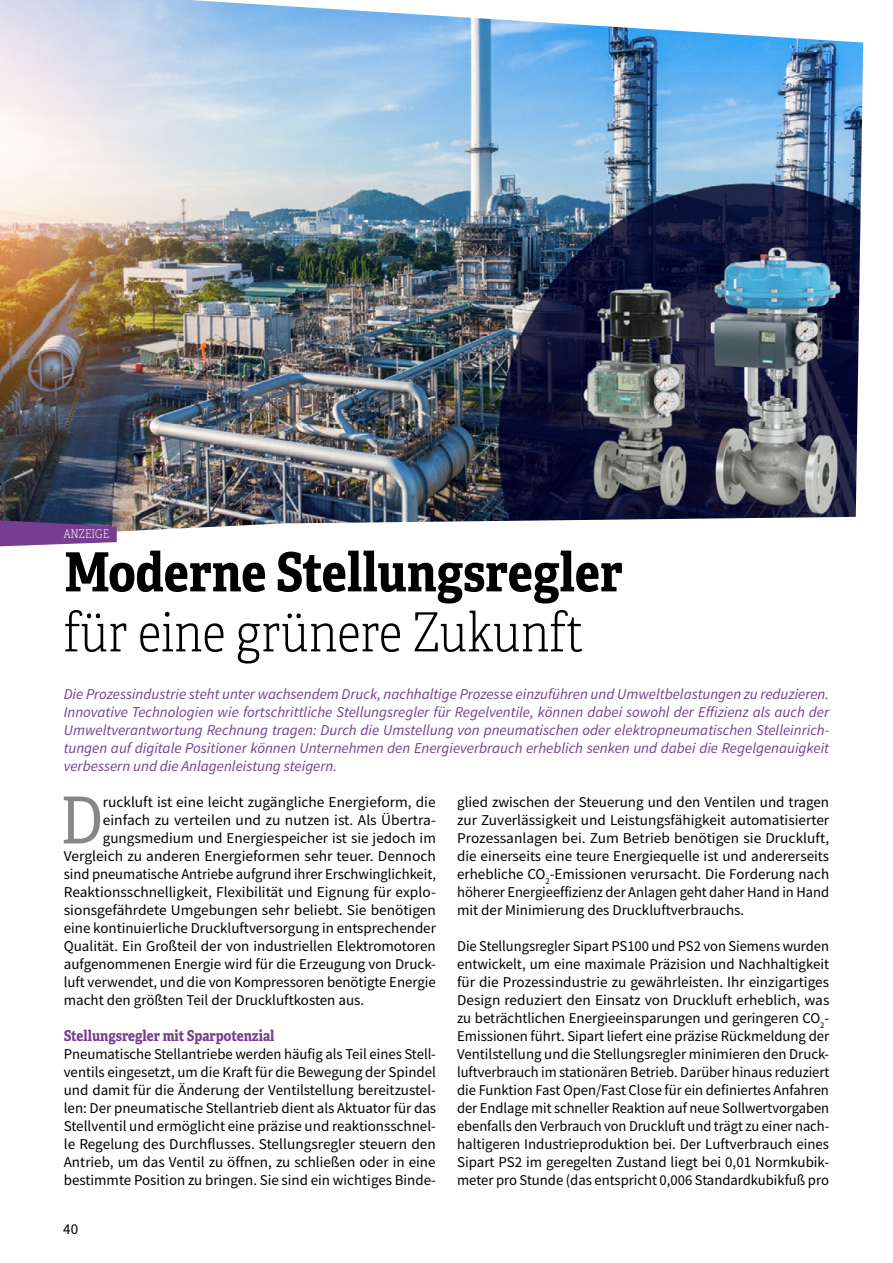
<style>
.page{position:relative;width:893px;height:1263px;background:#fff}
.page>*{position:absolute;margin:0;border:0;box-sizing:border-box;transform-origin:0 0}
.atp_Copy_Initial{font:64.65px "Adelle Condensed";color:#878787}
.atp_HL_schwarz{font:700 54px/60px "Adelle Condensed";color:#000}
.atp_Copy{font:15px/18px "Source Sans Pro";color:#000;text-align:justify}
.atp_Copy_Initial-2{font:15px "Source Sans Pro";color:#000}
.atp_abstract_lila{font:italic 15px/18px "Source Sans Pro";color:#763d90;text-align:justify}
.atp_SubheadFrage_lila{font:700 15px "Adelle Condensed";color:#763d90}
.atp_HL_schwarz-2{font:12px "Adelle Condensed Th";color:#fff}
.s1{font-family:"Adelle Condensed Th";font-weight:400}
</style>
<div class="page">
<img style="left:0;top:0;width:863px;height:532px">
<svg style="left:0;top:520px;width:117px;height:26px;background:#754a8f"></svg>
<p class="atp_HL_schwarz-2" style="left:64px;top:526px;width:47px">ANZEIGE</p>
<p class="atp_HL_schwarz" style="left:64px;top:540px;width:561px">Moderne Stellungsregler <span class="s1">für eine grünere Zukunft</span></p>
<p class="atp_abstract_lila" style="left:64px;top:685px;width:767px">Die Prozessindustrie steht unter wachsendem Druck, nachhaltige Prozesse einzuführen und Umweltbelastungen zu reduzieren.<br>Innovative Technologien wie fortschrittliche Stellungsregler für Regelventile, können dabei sowohl der Effizienz als auch der Umweltverantwortung Rechnung tragen: Durch die Umstellung von pneumatischen oder elektropneumatischen Stelleinrich&shy;tungen auf digitale Positioner können Unternehmen den Energieverbrauch erheblich senken und dabei die Regelgenauigkeit verbessern und die Anlagenleistung steigern.</p>
<p class="atp_Copy_Initial" style="left:60px;top:774px;width:44px">D</p>
<p class="atp_Copy_Initial-2" style="left:103px;top:793px;width:334px">ruckluft ist eine leicht zugängliche Energieform, die</p>
<p class="atp_Copy_Initial-2" style="left:103px;top:811px;width:335px">einfach zu verteilen und zu nutzen ist. Als Übertra-</p>
<p class="atp_Copy_Initial-2" style="left:103px;top:829px;width:335px">gungsmedium und Energiespeicher ist sie jedoch im</p>
<p class="atp_Copy_Initial-2" style="left:64px;top:847px;width:374px">Vergleich zu anderen Energieformen sehr teuer. Dennoch</p>
<p class="atp_Copy_Initial-2" style="left:64px;top:865px;width:374px">sind pneumatische Antriebe aufgrund ihrer Erschwinglichkeit,</p>
<p class="atp_Copy_Initial-2" style="left:64px;top:883px;width:374px">Reaktionsschnelligkeit, Flexibilität und Eignung für explo-</p>
<p class="atp_Copy_Initial-2" style="left:64px;top:901px;width:374px">sionsgefährdete Umgebungen sehr beliebt. Sie benötigen</p>
<p class="atp_Copy_Initial-2" style="left:64px;top:919px;width:374px">eine kontinuierliche Druckluftversorgung in entsprechender</p>
<p class="atp_Copy_Initial-2" style="left:64px;top:937px;width:373px">Qualität. Ein Großteil der von industriellen Elektromotoren</p>
<p class="atp_Copy_Initial-2" style="left:64px;top:955px;width:374px">aufgenommenen Energie wird für die Erzeugung von Druck-</p>
<p class="atp_Copy_Initial-2" style="left:64px;top:973px;width:374px">luft verwendet, und die von Kompressoren benötigte Energie</p>
<p class="atp_Copy_Initial-2" style="left:64px;top:991px;width:302px">macht den größten Teil der Druckluftkosten aus.</p>
<p class="atp_SubheadFrage_lila" style="left:64px;top:1025px;width:212px">Stellungsregler mit Sparpotenzial</p>
<p class="atp_Copy" style="left:64px;top:1045px;width:374px">Pneumatische Stellantriebe werden häufig als Teil eines Stell&shy;ventils eingesetzt, um die Kraft für die Bewegung der Spindel und damit für die Änderung der Ventilstellung bereitzustel&shy;len: Der pneumatische Stellantrieb dient als Aktuator für das Stellventil und ermöglicht eine präzise und reaktionsschnel&shy;le Regelung des Durchflusses. Stellungsregler steuern den Antrieb, um das Ventil zu öffnen, zu schließen oder in eine bestimmte Position zu bringen. Sie sind ein wichtiges Binde-</p>
<p class="atp_Copy" style="left:63px;top:1220px;width:17px">40</p>
<p class="atp_Copy" style="left:457px;top:793px;width:374px">glied zwischen der Steuerung und den Ventilen und tragen zur Zuverlässigkeit und Leistungsfähigkeit automatisierter Prozessanlagen bei. Zum Betrieb benötigen sie Druckluft, die einerseits eine teure Energiequelle ist und andererseits erhebliche CO<sub>2</sub>-Emissionen verursacht. Die Forderung nach höherer Energieeffizienz der Anlagen geht daher Hand in Hand mit der Minimierung des Druckluftverbrauchs.</p>
<p class="atp_Copy" style="left:457px;top:937px;width:374px">Die Stellungsregler Sipart PS100 und PS2 von Siemens wurden entwickelt, um eine maximale Präzision und Nachhaltigkeit für die Prozessindustrie zu gewährleisten. Ihr einzigartiges Design reduziert den Einsatz von Druckluft erheblich, was zu beträchtlichen Energieeinsparungen und geringeren CO<sub>2</sub>- Emissionen führt. Sipart liefert eine präzise Rückmeldung der Ventilstellung und die Stellungsregler minimieren den Druck&shy;luftverbrauch im stationären Betrieb. Darüber hinaus reduziert die Funktion Fast Open/Fast Close für ein definiertes Anfahren der Endlage mit schneller Reaktion auf neue Sollwertvorgaben ebenfalls den Verbrauch von Druckluft und trägt zu einer nach&shy;haltigeren Industrieproduktion bei. Der Luftverbrauch eines Sipart PS2 im geregelten Zustand liegt bei 0,01 Normkubik&shy;meter pro Stunde (das entspricht 0,006 Standardkubikfuß pro</p>
</div>
